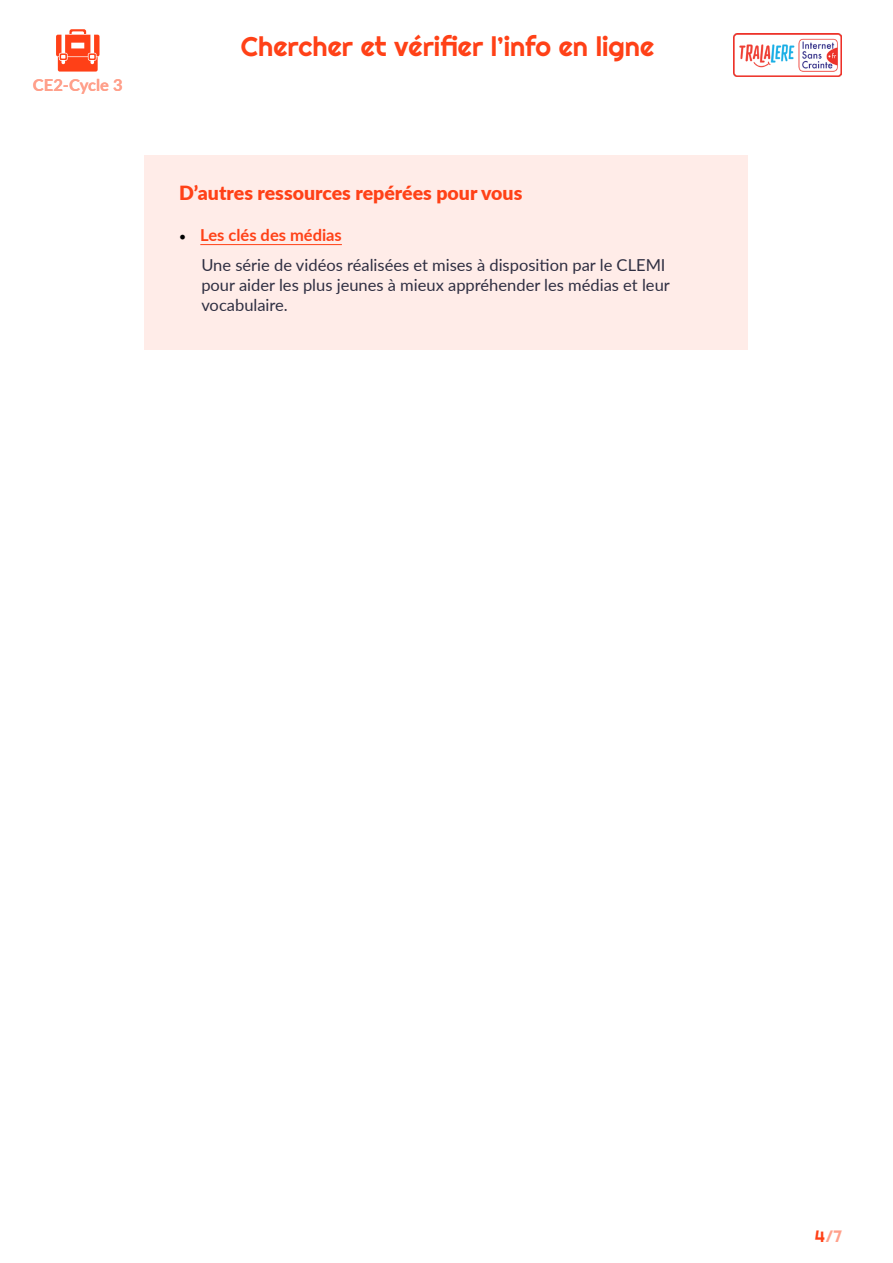
<style>
.page{position:relative;width:893px;height:1263px;background:#fff}
.page>*{position:absolute;margin:0;border:0;box-sizing:border-box;transform-origin:0 0}
.t1{font:27px "Righteous";color:#ff4117}
.t2{font:900 19.5px "Lato";color:#ff4117}
.t3{font:16.5px/30.3px "Lato";color:#2f2f42}
.t4{font:700 16.5px "Lato";color:#ffa08b}
.t5{font:16.5px "Righteous";color:#ffa08b}
.s1{font-family:"Minion Pro";font-size:18px;color:#000}
.s2{font-weight:700;color:#ff4117}
.s3{color:#ff4117}
</style>
<div class="page">
<img style="left:734px;top:34px;width:108px;height:42px">
<svg style="left:56px;top:29px;width:44px;height:43px"></svg>
<div style="left:145px;top:155px;width:603px;height:195px;background:#ffece8"></div>
<hr style="left:200px;top:244px;width:142px;height:1px;background:#ff4117">
<p class="t4" style="left:33px;top:73px;width:91px">CE2-Cycle 3</p>
<h1 class="t1" style="left:241px;top:30px;width:415px">Chercher et vérifier l’info en ligne</h1>
<p class="t2" style="left:179px;top:178px;width:345px">D’autres ressources repérées pour vous</p>
<p class="t3" style="left:201px;top:219px;width:466px;text-indent:-22px"><span class="s1">•</span> <span class="s2">Les clés des médias<br></span>Une série de vidéos réalisées et mises à disposition par le CLEMI</p>
<p class="t3" style="left:201px;top:274px;width:470px;line-height:19.8px">pour aider les plus jeunes à mieux appréhender les médias et leur vocabulaire.</p>
<p class="t5" style="left:815px;top:1226px;width:29px"><span class="s3">4</span>/7</p>
</div>
